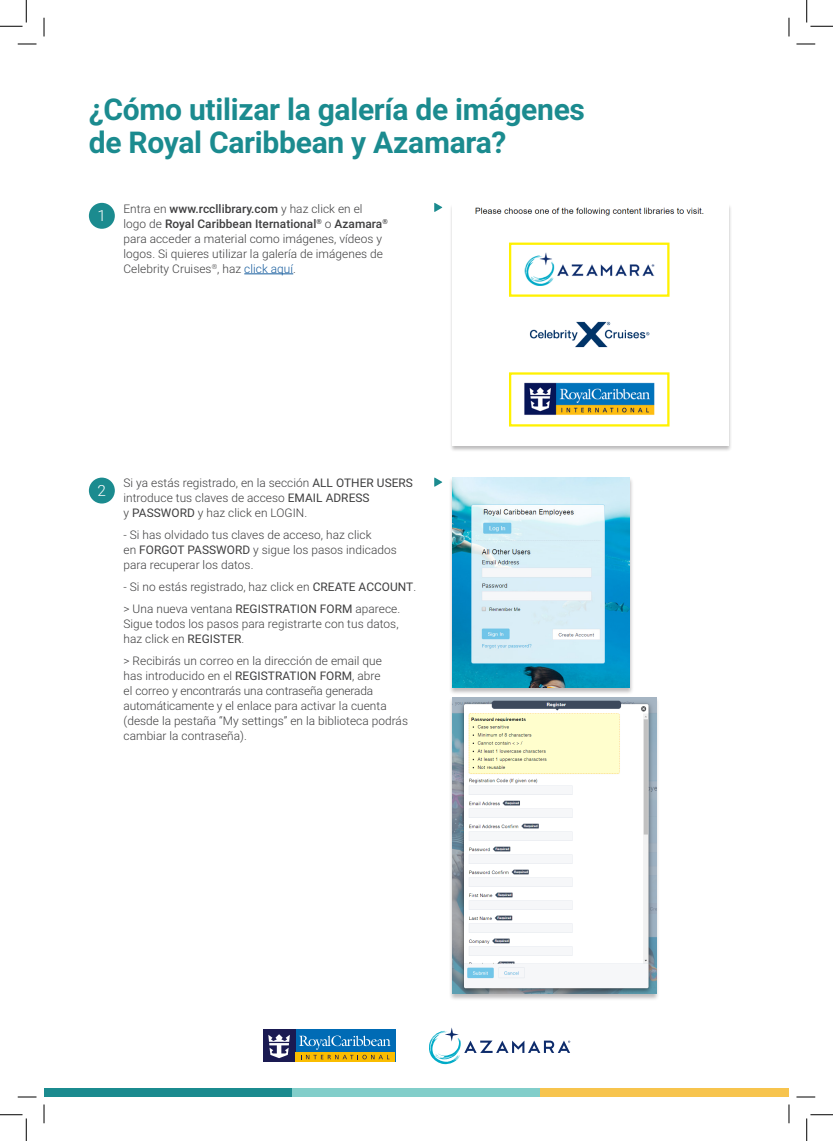
<style>
.page{position:relative;width:833px;height:1141px;background:#fff}
.page>*{position:absolute;margin:0;border:0;box-sizing:border-box;transform-origin:0 0}
.t1{font:700 30px/33.8px "Roboto";letter-spacing:-.01em;color:#1b8b8f}
.t2{font:300 15.38px "Roboto";color:#fff}
.t3{font:300 11.88px/15px "Roboto";letter-spacing:.005em;color:#3e3e3f}
.s1{font-weight:500}
.s2{color:#175d9e}
.s3{font-weight:400}
</style>
<div class="page">
<hr style="left:244px;top:273px;width:49px;height:1px;background:#175d9e">
<div style="left:89px;top:203px;width:26px;height:26px;background:#1b8b8f;border-radius:50%"></div>
<div style="left:89px;top:477px;width:26px;height:26px;background:#1b8b8f;border-radius:50%"></div>
<div style="left:448px;top:477px;width:185px;height:217px;background:#231f20;opacity:.3"></div>
<img style="left:452px;top:477px;width:177px;height:210px">
<div style="left:448px;top:697px;width:211px;height:303px;background:#231f20;opacity:.3"></div>
<img style="left:452px;top:697px;width:203px;height:296px">
<div style="left:449px;top:203px;width:282px;height:249px;background:#231f20;opacity:.3"></div>
<img style="left:452px;top:204px;width:276px;height:241px">
<div style="left:508px;top:242px;width:161px;height:55px;border:2px solid #fff101"></div>
<div style="left:508px;top:372px;width:161px;height:54px;border:2px solid #fff101"></div>
<div style="left:44px;top:1088px;width:248px;height:8px;background:#1b8b8f"></div>
<div style="left:292px;top:1088px;width:248px;height:8px;background:#82ceca"></div>
<div style="left:540px;top:1088px;width:248px;height:8px;background:#f7c44e"></div>
<div style="left:263px;top:1029px;width:132px;height:32px;background:#006bb5"></div>
<div style="left:263px;top:1029px;width:32px;height:32px;background:#1a1a52"></div>
<svg style="left:295px;top:1051px;width:100px;height:10px"></svg>
<svg style="left:268px;top:1034px;width:22px;height:23px"></svg>
<svg style="left:298px;top:1035px;width:92px;height:24px"></svg>
<svg style="left:429px;top:1027px;width:141px;height:37px"></svg>
<svg style="left:434px;top:203px;width:8px;height:9px"></svg>
<svg style="left:434px;top:477px;width:8px;height:9px"></svg>
<svg style="left:18px;top:43px;width:18px;height:2px"></svg>
<svg style="left:796px;top:43px;width:18px;height:2px"></svg>
<svg style="left:18px;top:1096px;width:18px;height:1px"></svg>
<svg style="left:796px;top:1096px;width:18px;height:1px"></svg>
<svg style="left:43px;top:18px;width:2px;height:18px"></svg>
<svg style="left:43px;top:1104px;width:2px;height:19px"></svg>
<svg style="left:788px;top:18px;width:1px;height:18px"></svg>
<svg style="left:788px;top:1104px;width:1px;height:19px"></svg>
<svg style="left:0;top:0;width:27px;height:27px"></svg>
<svg style="left:0;top:1114px;width:27px;height:26px"></svg>
<svg style="left:806px;top:0;width:26px;height:27px"></svg>
<svg style="left:806px;top:1114px;width:26px;height:26px"></svg>
<p class="t1" style="left:89px;top:91px;width:497px">¿Cómo utilizar la galería de imágenes de Royal Caribbean y Azamara?</p>
<p class="t2" style="left:97px;top:205px;width:10px">1</p>
<p class="t3" style="left:123px;top:200px;width:266px">Entra en <span class="s1">www.rccllibrary.com</span> y haz click en el logo de <span class="s1">Royal Caribbean Iternational</span><sup>®</sup> o <span class="s1">Azamara</span><sup>® </sup>para acceder a material como imágenes, vídeos y logos. Si quieres utilizar la galería de imágenes de Celebrity Cruises<sup>®</sup>, haz <span class="s2">click aquí</span>.</p>
<p class="t2" style="left:97px;top:479px;width:10px">2</p>
<p class="t3" style="left:123px;top:474px;width:291px">Si ya estás registrado, en la sección <span class="s3">ALL OTHER USERS </span>introduce tus claves de acceso <span class="s3">EMAIL ADRESS<br></span>y <span class="s3">PASSWORD</span> y haz click en LOGIN.</p>
<p class="t3" style="left:123px;top:526px;width:275px">- Si has olvidado tus claves de acceso, haz click<br>en <span class="s3">FORGOT PASSWORD</span> y sigue los pasos indicados para recuperar los datos.</p>
<p class="t3" style="left:123px;top:578px;width:294px">- Si no estás registrado, haz click en <span class="s3">CREATE ACCOUNT</span>.</p>
<p class="t3" style="left:123px;top:600px;width:278px">&gt; Una nueva ventana <span class="s3">REGISTRATION FORM</span> aparece.<br>Sigue todos los pasos para registrarte con tus datos, haz click en <span class="s3">REGISTER</span>.</p>
<p class="t3" style="left:123px;top:652px;width:286px">&gt; Recibirás un correo en la dirección de email que<br>has introducido en el <span class="s3">REGISTRATION FORM</span>, abre<br>el correo y encontrarás una contraseña generada automáticamente y el enlace para activar la cuenta (desde la pestaña “My settings” en la biblioteca podrás cambiar la contraseña).</p>
</div>
